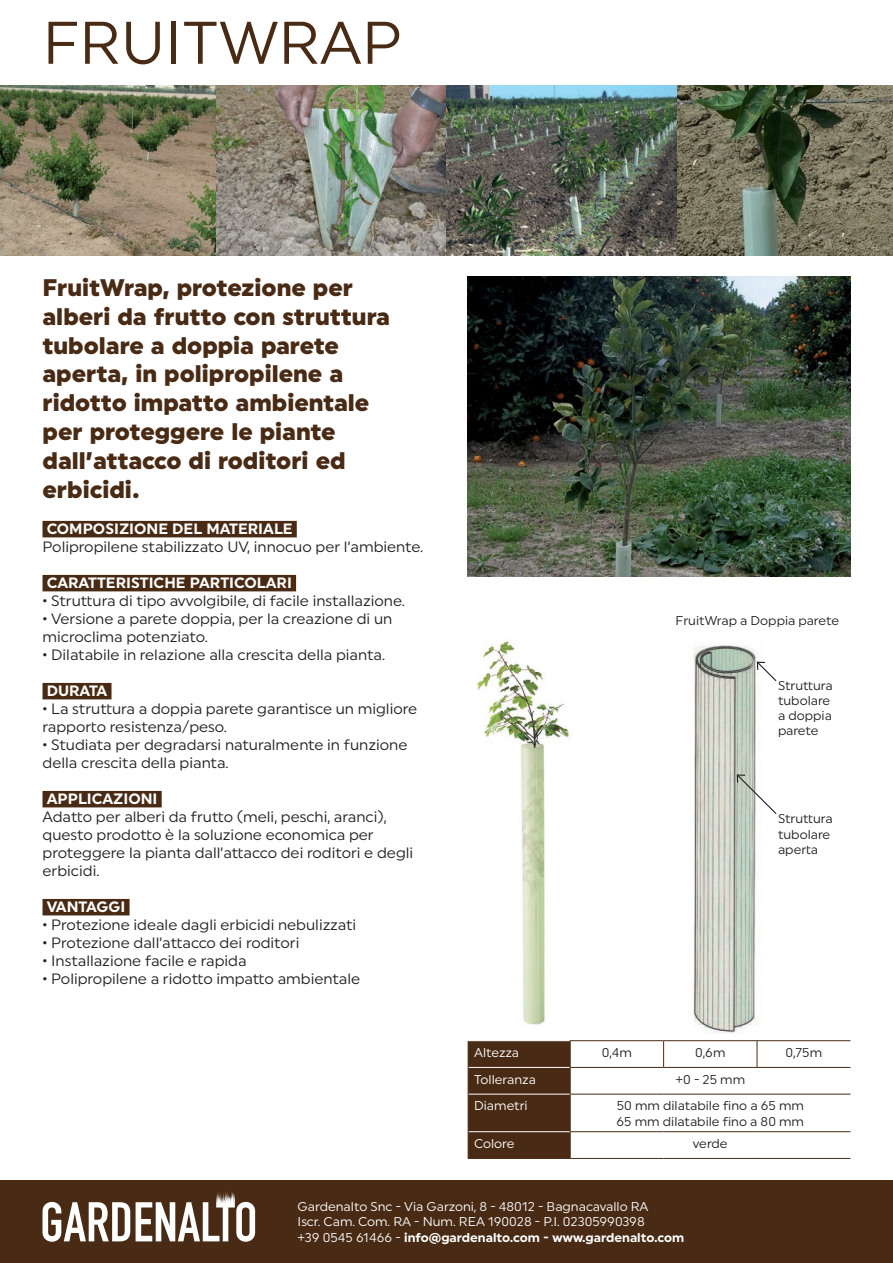
<style>
.page{position:relative;width:893px;height:1263px;background:#fff}
.page>*{position:absolute;margin:0;border:0;box-sizing:border-box;transform-origin:0 0}
.testo_10{font:60px "Uniform";color:#492a14}
.testo_10-2{font:900 24px/28.8px "Uniform";color:#492a14}
.testo_10-3{font:15px/18px "Uniform";color:#231f20}
.testo_10-4{font:700 15px "Uniform";color:#fff}
.testo_8_5{font:12.75px/15.3px "Uniform";color:#231f20}
.testo_8_5-2{font:12.75px "Uniform";color:#fff}
.testo_8_5-3{font:700 12.75px "Uniform";color:#fff}
.s1{font-weight:400}
</style>
<div class="page">
<div style="left:0;top:1180px;width:893px;height:83px;background:#492a14"></div>
<svg style="left:43px;top:1202px;width:87px;height:40px"></svg>
<svg style="left:136px;top:1192px;width:119px;height:50px"></svg>
<img style="left:0;top:85px;width:893px;height:170px">
<img style="left:693px;top:645px;width:66px;height:389px">
<svg style="left:756px;top:661px;width:21px;height:21px"></svg>
<svg style="left:736px;top:773px;width:41px;height:42px"></svg>
<img style="left:477px;top:641px;width:93px;height:384px">
<img style="left:468px;top:276px;width:382px;height:300px">
<div style="left:43px;top:521px;width:254px;height:16px;background:#492a14"></div>
<div style="left:43px;top:575px;width:253px;height:16px;background:#492a14"></div>
<div style="left:43px;top:683px;width:69px;height:16px;background:#492a14"></div>
<div style="left:43px;top:791px;width:119px;height:16px;background:#492a14"></div>
<div style="left:43px;top:899px;width:87px;height:16px;background:#492a14"></div>
<hr style="left:570px;top:1040px;width:94px;height:1px;background:#492a14">
<hr style="left:664px;top:1040px;width:93px;height:1px;background:#492a14">
<svg style="left:663px;top:1041px;width:1px;height:26px"></svg>
<hr style="left:757px;top:1040px;width:93px;height:1px;background:#492a14">
<svg style="left:757px;top:1041px;width:1px;height:26px"></svg>
<hr style="left:570px;top:1067px;width:94px;height:1px;background:#492a14">
<hr style="left:664px;top:1067px;width:93px;height:1px;background:#492a14">
<hr style="left:757px;top:1067px;width:93px;height:1px;background:#492a14">
<hr style="left:570px;top:1094px;width:94px;height:1px;background:#492a14">
<hr style="left:664px;top:1094px;width:93px;height:1px;background:#492a14">
<hr style="left:757px;top:1094px;width:93px;height:1px;background:#492a14">
<hr style="left:570px;top:1131px;width:94px;height:1px;background:#492a14">
<hr style="left:664px;top:1131px;width:93px;height:1px;background:#492a14">
<hr style="left:757px;top:1131px;width:93px;height:1px;background:#492a14">
<hr style="left:570px;top:1158px;width:94px;height:1px;background:#492a14">
<hr style="left:664px;top:1158px;width:93px;height:1px;background:#492a14">
<hr style="left:757px;top:1158px;width:93px;height:1px;background:#492a14">
<svg style="left:468px;top:1041px;width:103px;height:117px;background:#4e301a"></svg>
<hr style="left:468px;top:1158px;width:102px;height:1px;background:#492a14">
<p class="testo_10" style="left:43px;top:7px;width:361px">FRUITWRAP</p>
<p class="testo_10-2" style="left:43px;top:273px;width:349px">FruitWrap, protezione per alberi da frutto con struttura tubolare a doppia parete aperta, in polipropilene a ridotto impatto ambientale per proteggere le piante dall’attacco di roditori ed erbicidi.</p>
<p class="testo_10-4" style="left:47px;top:519px;width:247px">COMPOSIZIONE DEL MATERIALE</p>
<p class="testo_10-3" style="left:43px;top:537px;width:382px">Polipropilene stabilizzato UV, innocuo per l’ambiente.</p>
<p class="testo_10-4" style="left:47px;top:573px;width:247px">CARATTERISTICHE PARTICOLARI</p>
<p class="testo_10-3" style="left:43px;top:591px;width:364px">• Struttura di tipo avvolgibile, di facile installazione.</p>
<p class="testo_10-3" style="left:43px;top:609px;width:351px">• Versione a parete doppia, per la creazione di un microclima potenziato.</p>
<p class="testo_10-3" style="left:43px;top:645px;width:344px">• Dilatabile in relazione alla crescita della pianta.</p>
<p class="testo_10-4" style="left:47px;top:681px;width:62px">DURATA</p>
<p class="testo_10-3" style="left:43px;top:699px;width:376px">• La struttura a doppia parete garantisce un migliore rapporto resistenza/peso.</p>
<p class="testo_10-3" style="left:43px;top:735px;width:366px">• Studiata per degradarsi naturalmente in funzione della crescita della pianta.</p>
<p class="testo_10-4" style="left:47px;top:789px;width:112px">APPLICAZIONI</p>
<p class="testo_10-3" style="left:43px;top:807px;width:372px">Adatto per alberi da frutto (meli, peschi, aranci), questo prodotto è la soluzione economica per proteggere la pianta dall’attacco dei roditori e degli erbicidi.</p>
<p class="testo_10-4" style="left:47px;top:897px;width:80px">VANTAGGI</p>
<p class="testo_10-3" style="left:43px;top:915px;width:315px">• Protezione ideale dagli erbicidi nebulizzati</p>
<p class="testo_10-3" style="left:43px;top:933px;width:258px">• Protezione dall’attacco dei roditori</p>
<p class="testo_10-3" style="left:43px;top:951px;width:206px">• Installazione facile e rapida</p>
<p class="testo_10-3" style="left:43px;top:969px;width:319px">• Polipropilene a ridotto impatto ambientale</p>
<p class="testo_8_5" style="left:676px;top:613px;width:165px">FruitWrap a Doppia parete</p>
<p class="testo_8_5" style="left:778px;top:677px;width:56px">Struttura tubolare a doppia parete</p>
<p class="testo_8_5" style="left:778px;top:811px;width:56px">Struttura tubolare aperta</p>
<p class="testo_8_5-2" style="left:474px;top:1045px;width:47px">Altezza</p>
<p class="testo_8_5" style="left:602px;top:1045px;width:32px">0,4m</p>
<p class="testo_8_5" style="left:695px;top:1045px;width:32px">0,6m</p>
<p class="testo_8_5" style="left:785px;top:1045px;width:38px">0,75m</p>
<p class="testo_8_5-2" style="left:474px;top:1071px;width:63px">Tolleranza</p>
<p class="testo_8_5" style="left:675px;top:1071px;width:71px">+0 - 25 mm</p>
<p class="testo_8_5-2" style="left:474px;top:1098px;width:55px">Diametri</p>
<p class="testo_8_5" style="left:617px;top:1098px;width:189px">50 mm dilatabile fino a 65 mm</p>
<p class="testo_8_5" style="left:617px;top:1113px;width:189px">65 mm dilatabile fino a 80 mm</p>
<p class="testo_8_5-2" style="left:474px;top:1136px;width:42px">Colore</p>
<p class="testo_8_5" style="left:693px;top:1136px;width:36px">verde</p>
<p class="testo_8_5-2" style="left:298px;top:1199px;width:352px">Gardenalto Snc - Via Garzoni, 8 - 48012 - Bagnacavallo RA</p>
<p class="testo_8_5-2" style="left:298px;top:1214px;width:349px">Iscr. Cam. Com. RA - Num. REA 190028 - P.I. 02305990398</p>
<p class="testo_8_5-3" style="left:298px;top:1229px;width:388px"><span class="s1">+39 0545 61466 -</span> info@gardenalto.com - www.gardenalto.com</p>
</div>
